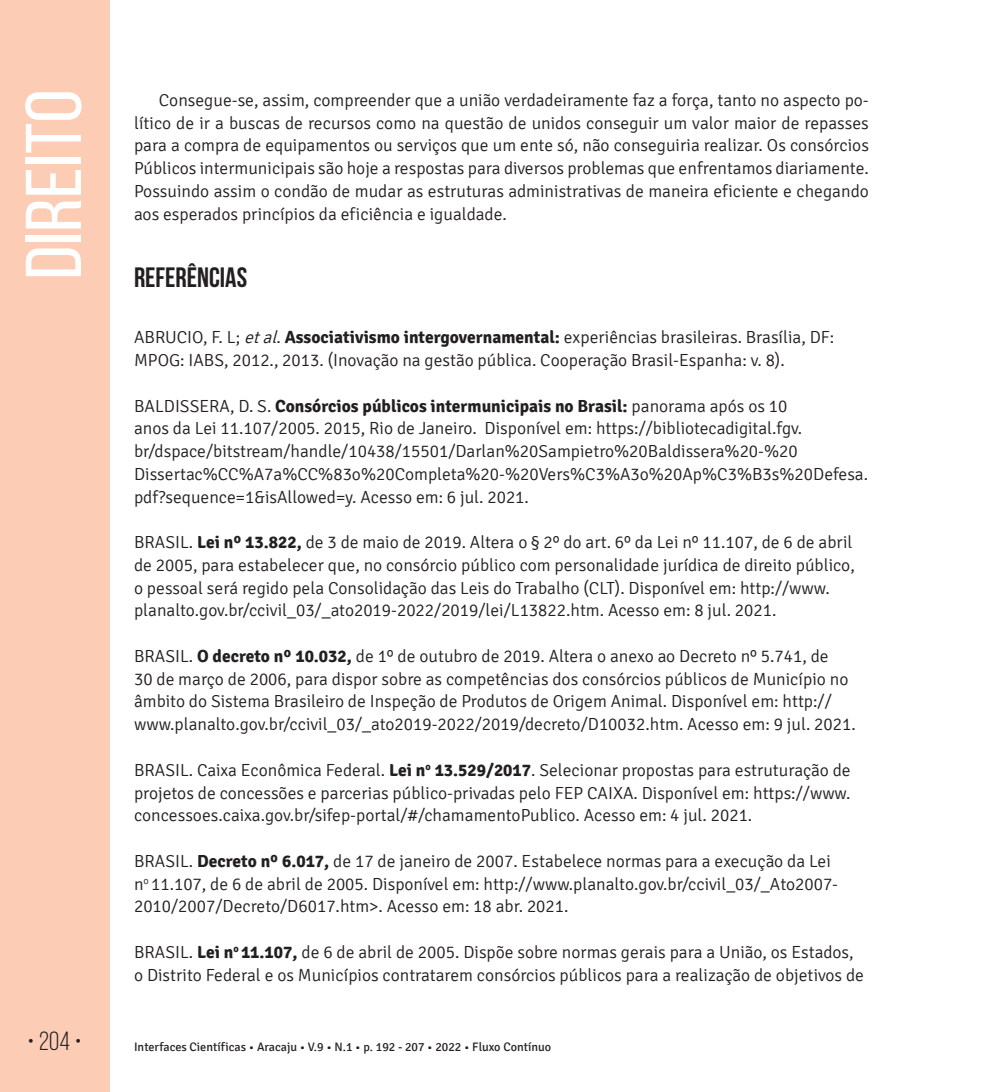
<style>
.page{position:relative;width:993px;height:1092px;background:#fff}
.page>*{position:absolute;margin:0;border:0;box-sizing:border-box;transform-origin:0 0}
.t1{font:78.75px "Bebas Neue";color:#fff;scale:1.09 1}
.t2{font:700 28px "Bebas Neue";color:#231f20}
.t3{font:26.25px "Bebas Neue";color:#231f20}
.t4{font:300 17.5px/22.8px "Signika";color:#231f20}
.t5{font:12.25px "Signika";color:#231f20}
.s1{font-style:italic}
.s2{font-weight:700}
</style>
<div class="page">
<div style="left:0;top:0;width:109px;height:1091px;background:#fcccb5"></div>
<h1 class="t1" style="left:11px;top:279px;width:176px;rotate:-90deg">Direito</h1>
<p class="t4" style="left:134px;top:89px;width:736px;text-align:justify;text-indent:25px">Consegue-se, assim, compreender que a união verdadeiramente faz a força, tanto no aspecto po&shy;lítico de ir a buscas de recursos como na questão de unidos conseguir um valor maior de repasses para a compra de equipamentos ou serviços que um ente só, não conseguiria realizar. Os consórcios Públicos intermunicipais são hoje a respostas para diversos problemas que enfrentamos diariamente.<br>Possuindo assim o condão de mudar as estruturas administrativas de maneira eficiente e chegando aos esperados princípios da eficiência e igualdade.</p>
<h2 class="t2" style="left:134px;top:262px;width:115px">REFERÊNCIAS</h2>
<p class="t4" style="left:134px;top:326px;width:701px">ABRUCIO, F. L; <span class="s1">etal</span>. <span class="s2">Associativismo intergovernamental:</span> experiências brasileiras. Brasília, DF:<br>MPOG: IABS, 2012., 2013. (Inovação na gestão pública. Cooperação Brasil-Espanha: v. 8).</p>
<p class="t4" style="left:134px;top:394px;width:735px">BALDISSERA, D. S. <span class="s2">Consórcios públicos intermunicipais no Brasil:</span> panorama após os 10<br>anos da Lei 11.107/2005. 2015, Rio de Janeiro. Disponível em: https://bibliotecadigital.fgv. br/dspace/bitstream/handle/10438/15501/Darlan%20Sampietro%20Baldissera%20-%20<br>Dissertac%CC%A7a%CC%83o%20Completa%20-%20Vers%C3%A3o%20Ap%C3%B3s%20Defesa. pdf?sequence=1&amp;isAllowed=y. Acesso em: 6 jul. 2021.</p>
<p class="t4" style="left:134px;top:531px;width:722px">BRASIL. <span class="s2">Lei nº 13.822,</span> de 3 de maio de 2019. Altera o § 2º do art. 6º da Lei nº 11.107, de 6 de abril de 2005, para estabelecer que, no consórcio público com personalidade jurídica de direito público, o pessoal será regido pela Consolidação das Leis do Trabalho (CLT). Disponível em: http://www. planalto.gov.br/ccivil_03/_ato2019-2022/2019/lei/L13822.htm. Acesso em: 8 jul. 2021.</p>
<p class="t4" style="left:134px;top:645px;width:723px">BRASIL. <span class="s2">O decreto nº 10.032,</span> de 1º de outubro de 2019. Altera o anexo ao Decreto nº 5.741, de<br>30 de março de 2006, para dispor sobre as competências dos consórcios públicos de Município no âmbito do Sistema Brasileiro de Inspeção de Produtos de Origem Animal. Disponível em: http:// www.planalto.gov.br/ccivil_03/_ato2019-2022/2019/decreto/D10032.htm. Acesso em: 9 jul. 2021.</p>
<p class="t4" style="left:134px;top:758px;width:718px;text-align:justify">BRASIL. Caixa Econômica Federal. <span class="s2">Lei n</span><sup>o</sup> <span class="s2">13.529/2017</span>. Selecionar propostas para estruturação de projetos de concessões e parcerias público-privadas pelo FEP CAIXA. Disponível em: https://www. concessoes.caixa.gov.br/sifep-portal/#/chamamentoPublico. Acesso em: 4 jul. 2021.</p>
<p class="t4" style="left:134px;top:849px;width:705px">BRASIL. <span class="s2">Decreto nº 6.017,</span> de 17 de janeiro de 2007. Estabelece normas para a execução da Lei n<sup>o</sup> 11.107, de 6 de abril de 2005. Disponível em: http://www.planalto.gov.br/ccivil_03/_Ato2007-<br>2010/2007/Decreto/D6017.htm&gt;. Acesso em: 18 abr. 2021.</p>
<p class="t4" style="left:134px;top:940px;width:731px">BRASIL. <span class="s2">Lei n</span><sup>o</sup> <span class="s2">11.107,</span> de 6 de abril de 2005. Dispõe sobre normas gerais para a União, os Estados, o Distrito Federal e os Municípios contratarem consórcios públicos para a realização de objetivos de</p>
<h3 class="t3" style="left:28px;top:1026px;width:55px">• 204 •</h3>
<p class="t5" style="left:134px;top:1040px;width:418px">Interfaces Científicas • Aracaju • V.9 • N.1 • p. 192 - 207 • 2022 • Fluxo Contínuo</p>
</div>
